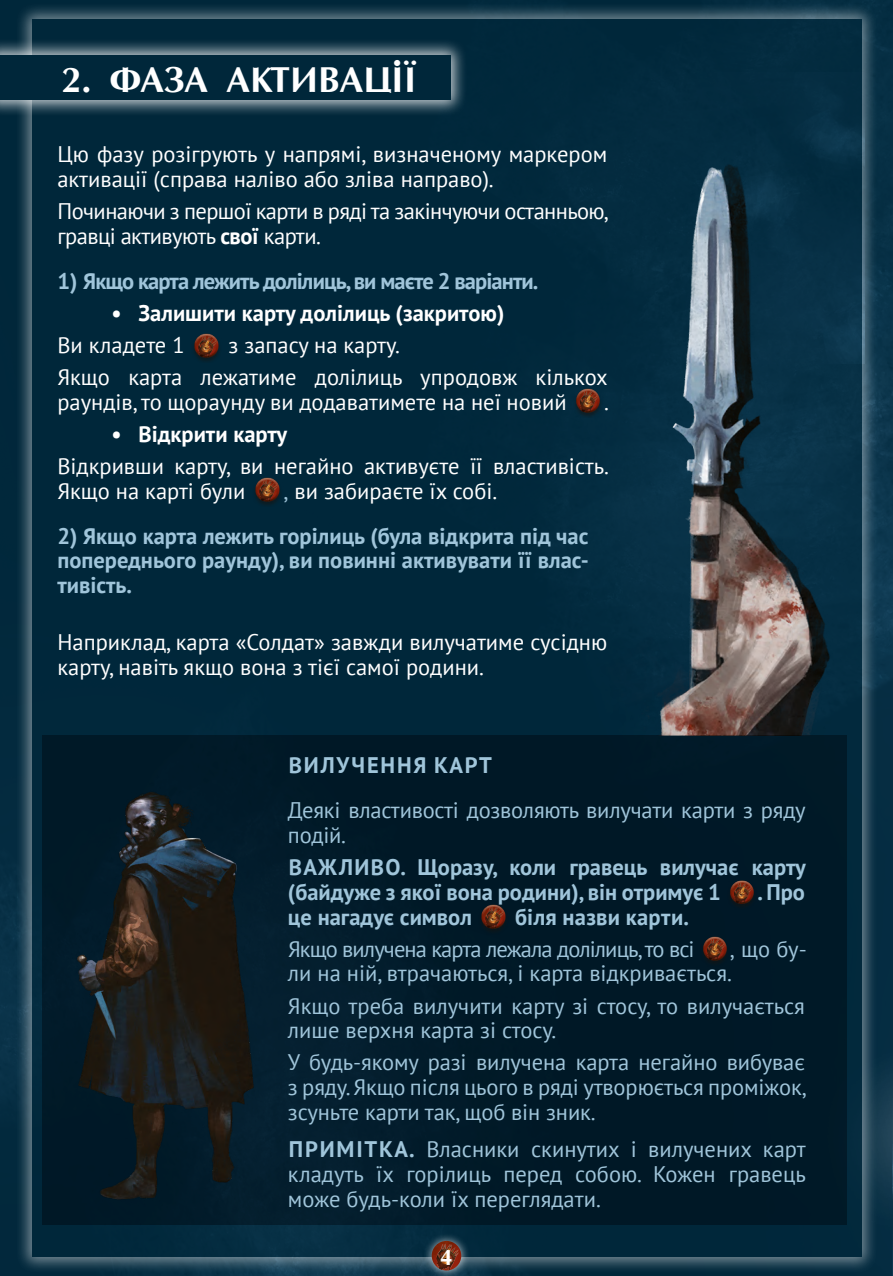
<style>
.page{position:relative;width:893px;height:1276px;background:#fff}
.page>*{position:absolute;margin:0;border:0;box-sizing:border-box;transform-origin:0 0}
.t1{font:700 36px "AG Optima";color:#fff}
.t2{font:22.5px/24.8px "PT Sans";letter-spacing:-.005em;color:#a0c5da}
.t3{font:22.5px/24.8px "PT Sans";color:#fff}
.t4{font:700 22.5px/24.8px "PT Sans";color:#a0c5da;text-align:justify}
.t5{font:22.5px/24.8px "PT Sans";letter-spacing:-.025em;color:#fff}
.t6{font:700 22.5px "PT Sans";color:#fff}
.t7{font:700 22.5px "PT Sans";letter-spacing:-.04em;color:#a0c5da}
.t8{font:22.5px "PT Sans";letter-spacing:-.04em;color:#a0c5da}
.t9{font:700 22.5px "PT Sans";letter-spacing:.08em;color:#a0c5da}
.t10{font:700 22.5px "AG Optima";color:#fff}
.s1{font-weight:700}
.s2{color:#a0c5da}
</style>
<div class="page">
<img style="left:0;top:0;width:893px;height:1276px">
<svg style="left:878px;top:982px;width:15px;height:289px;background:#0e3448"></svg>
<div style="left:15px;top:2px;width:863px;height:1271px;background:#fff;opacity:.75"></div>
<div style="left:32px;top:19px;width:829px;height:1237px;background:#00273a"></div>
<img style="left:552px;top:143px;width:289px;height:592px">
<div style="left:42px;top:735px;width:805px;height:490px;background:#001927"></div>
<div style="left:0;top:38px;width:468px;height:79px;background:#fff;opacity:.75"></div>
<div style="left:0;top:55px;width:451px;height:45px;background:#00273a"></div>
<img style="left:194px;top:333px;width:25px;height:28px">
<img style="left:572px;top:386px;width:32px;height:32px">
<img style="left:255px;top:477px;width:25px;height:28px">
<img style="left:730px;top:880px;width:24px;height:26px">
<img style="left:481px;top:904px;width:25px;height:27px">
<img style="left:703px;top:936px;width:24px;height:27px">
<img style="left:28px;top:764px;width:261px;height:462px">
<div style="left:423px;top:1232px;width:47px;height:44px;background:#fff;opacity:.75"></div>
<img style="left:432px;top:1241px;width:29px;height:29px;border-radius:15px">
<img style="left:436px;top:1242px;width:22px;height:28px">
<h1 class="t1" style="left:61px;top:60px;width:357px">2. ФАЗА АКТИВАЦІЇ</h1>
<p class="t3" style="left:57px;top:142px;width:551px">Цю фазу розігрують у напрямі, визначеному маркером активації (справа наліво або зліва направо).</p>
<p class="t5" style="left:57px;top:198px;width:553px">Починаючи з першої карти в ряді та закінчуючи останньою, гравці активують <span class="s1">свої</span> карти.</p>
<p class="t7" style="left:57px;top:266px;width:483px">1) Якщо карта лежить долілиць, ви маєте 2 варіанти.</p>
<p class="t6" style="left:112px;top:298px;width:394px">• Залишити карту долілиць (закритою)</p>
<p class="t3" style="left:57px;top:332px;width:129px">Ви кладете 1</p>
<p class="t3" style="left:57px;top:328px;width:552px;line-height:32.2px;text-indent:171px">з запасу на карту.<br>Якщо карта лежатиме долілиць упродовж кількох</p>
<p class="t3" style="left:57px;top:389px;width:511px">раундів, то щораунду ви додаватимете на неї новий</p>
<p class="t3" style="left:604px;top:389px;width:6px">.</p>
<p class="t6" style="left:112px;top:419px;width:177px">• Відкрити карту</p>
<p class="t3" style="left:57px;top:453px;width:553px">Відкривши карту, ви негайно активуєте її властивість.<br>Якщо на карті були</p>
<p class="t3" style="left:283px;top:478px;width:215px"><span class="s2">,</span> ви забираєте їх собі.</p>
<p class="t4" style="left:57px;top:523px;width:533px">2) Якщо карта лежить горілиць (була відкрита під час попереднього раунду), ви повинні активувати її влас&shy;тивість.</p>
<p class="t3" style="left:57px;top:629px;width:551px">Наприклад, карта «Солдат» завжди вилучатиме сусідню карту, навіть якщо вона з тієї самої родини.</p>
<p class="t9" style="left:289px;top:750px;width:205px">ВИЛУЧЕННЯ КАРТ</p>
<p class="t2" style="left:288px;top:797px;width:519px">Деякі властивості дозволяють вилучати карти з ряду подій.</p>
<p class="t4" style="left:288px;top:854px;width:519px">ВАЖЛИВО. Щоразу, коли гравець вилучає карту (байдуже з якої вона родини), він отримує 1</p>
<p class="t4" style="left:758px;top:879px;width:49px">. Про</p>
<p class="t4" style="left:288px;top:904px;width:185px">це нагадує символ</p>
<p class="t4" style="left:515px;top:904px;width:175px">біля назви карти.</p>
<p class="t8" style="left:288px;top:934px;width:408px">Якщо вилучена карта лежала долілиць, то всі</p>
<p class="t2" style="left:288px;top:936px;width:520px;text-indent:442px">, що бу&shy;ли на ній, втрачаються, і карта відкривається.</p>
<p class="t2" style="left:288px;top:992px;width:518px">Якщо треба вилучити карту зі стосу, то вилучається лише верхня карта зі стосу.</p>
<p class="t2" style="left:288px;top:1049px;width:520px;text-align:justify">У будь-якому разі вилучена карта негайно вибуває з ряду. Якщо після цього в ряді утворюється проміжок, зсуньте карти так, щоб він зник.</p>
<p class="t2" style="left:288px;top:1136px;width:519px;text-align:justify"><span class="s1">ПРИМІТКА.</span> Власники скинутих і вилучених карт кладуть їх горілиць перед собою. Кожен гравець може будь-коли їх переглядати.</p>
<p class="t10" style="left:440px;top:1244px;width:14px">4</p>
</div>
